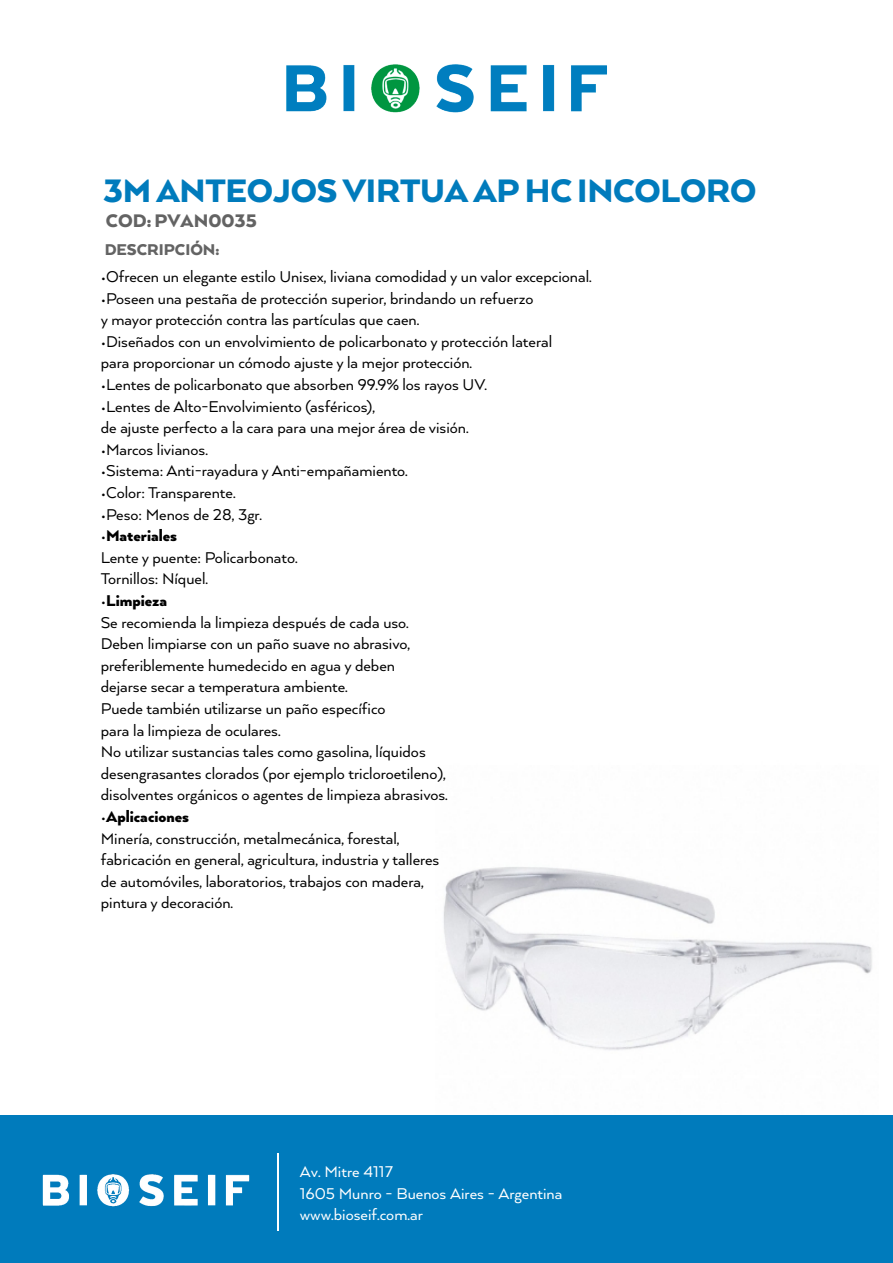
<style>
.page{position:relative;width:893px;height:1263px;background:#fff}
.page>*{position:absolute;margin:0;border:0;box-sizing:border-box;transform-origin:0 0}
.t1{font:900 37.5px "Arquitecta";letter-spacing:-.01em;color:#007bbc}
.t2{font:900 21px "Arquitecta";color:#636363}
.t3{font:18px/21.6px "Arquitecta";color:#000}
.t4{font:18px/21.6px "Arquitecta";color:#fff}
.t5{font:900 18px "Arquitecta";color:#636363}
.s1{font-weight:900}
</style>
<div class="page">
<img style="left:443px;top:867px;width:429px;height:183px">
<div style="left:0;top:1115px;width:893px;height:148px;background:#007bbc"></div>
<img style="left:42px;top:1174px;width:208px;height:33px">
<hr style="left:277px;top:1154px;width:2px;height:77px;background:#fff">
<img style="left:286px;top:64px;width:321px;height:49px">
<h1 class="t1" style="left:103px;top:167px;width:655px">3M ANTEOJOS VIRTUA AP HC INCOLORO</h1>
<p class="t2" style="left:106px;top:207px;width:152px">COD: PVAN0035</p>
<p class="t5" style="left:104px;top:238px;width:116px">DESCRIPCIÓN:</p>
<p class="t3" style="left:101px;top:265px;width:492px">•Ofrecen un elegante estilo Unisex, liviana comodidad y un valor excepcional.</p>
<p class="t3" style="left:101px;top:287px;width:434px">•Poseen una pestaña de protección superior, brindando un refuerzo y mayor protección contra las partículas que caen.</p>
<p class="t3" style="left:101px;top:330px;width:453px">•Diseñados con un envolvimiento de policarbonato y protección lateral para proporcionar un cómodo ajuste y la mejor protección.</p>
<p class="t3" style="left:101px;top:373px;width:388px">•Lentes de policarbonato que absorben 99.9% los rayos UV.</p>
<p class="t3" style="left:101px;top:395px;width:369px">•Lentes de Alto-Envolvimiento (asféricos),<br>de ajuste perfecto a la cara para una mejor área de visión.</p>
<p class="t3" style="left:101px;top:438px;width:109px">•Marcos livianos.</p>
<p class="t3" style="left:101px;top:459px;width:309px">•Sistema: Anti-rayadura y Anti-empañamiento.</p>
<p class="t3" style="left:101px;top:481px;width:136px">•Color: Transparente.</p>
<p class="t3" style="left:101px;top:503px;width:163px">•Peso: Menos de 28, 3gr.</p>
<p class="t3" style="left:101px;top:524px;width:198px">•<span class="s1">Materiales<br></span>Lente y puente: Policarbonato.<br>Tornillos: Níquel.</p>
<p class="t3" style="left:101px;top:589px;width:349px">•<span class="s1">Limpieza<br></span>Se recomienda la limpieza después de cada uso.<br>Deben limpiarse con un paño suave no abrasivo, preferiblemente humedecido en agua y deben<br>dejarse secar a temperatura ambiente.<br>Puede también utilizarse un paño específico<br>para la limpieza de oculares.<br>No utilizar sustancias tales como gasolina, líquidos desengrasantes clorados (por ejemplo tricloroetileno), disolventes orgánicos o agentes de limpieza abrasivos.</p>
<p class="t3" style="left:101px;top:805px;width:340px">•<span class="s1">Aplicaciones<br></span>Minería, construcción, metalmecánica, forestal, fabricación en general, agricultura, industria y talleres de automóviles, laboratorios, trabajos con madera, pintura y decoración.</p>
<p class="t4" style="left:300px;top:1160px;width:264px">Av. Mitre 4117<br>1605 Munro - Buenos Aires - Argentina www.bioseif.com.ar</p>
</div>
